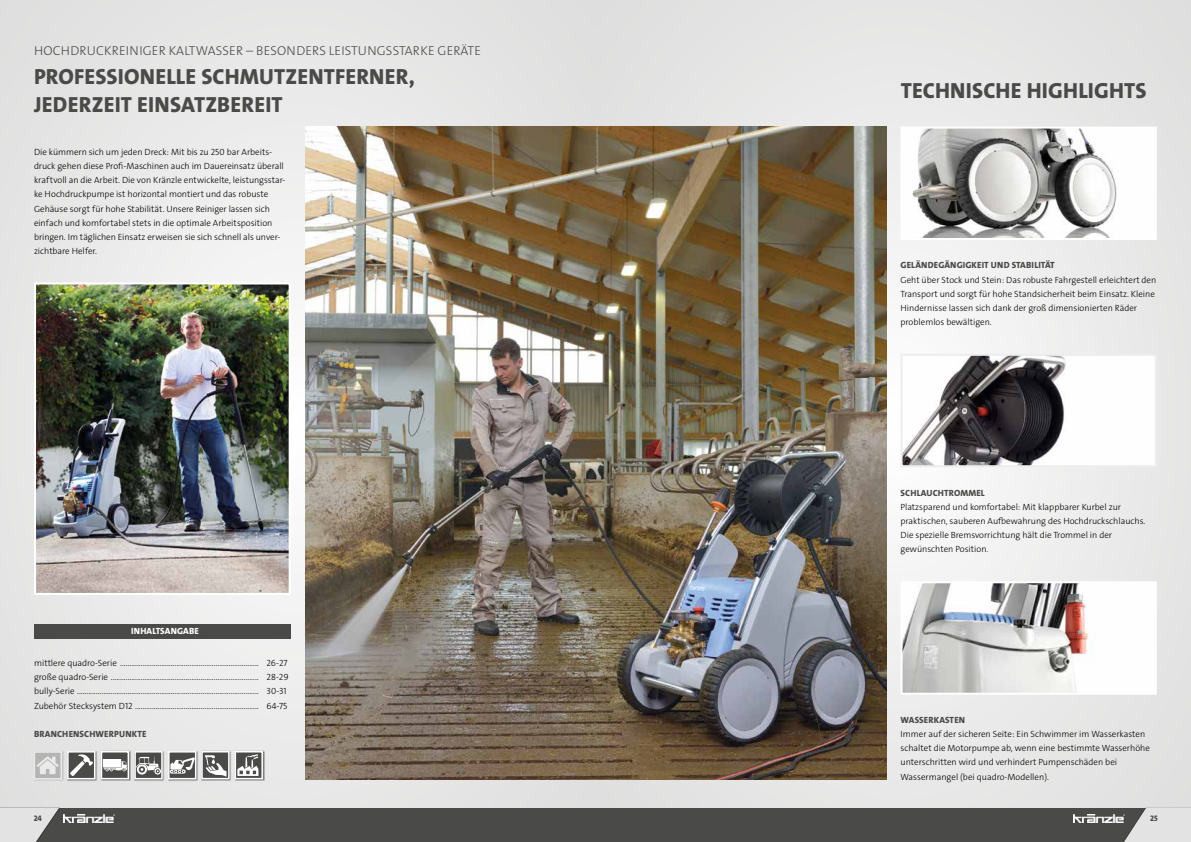
<style>
.page{position:relative;width:1191px;height:842px;background:#fff}
.page>*{position:absolute;margin:0;border:0;box-sizing:border-box;transform-origin:0 0}
.t1{font:22px/28.4px "The Sans LP8 Ex Bld";letter-spacing:.01em;color:#4a4a49}
.t2{font:13px "The Sans LP3 Lig";letter-spacing:.015em;color:#4a4a49}
.t3{font:9px/14.2px "The Sans LP3 Lig";color:#000}
.t4{font:9px "The Sans LP8 Ex Bld";letter-spacing:.015em;color:#4a4a49}
.t5{font:9px "The Sans LP8 Ex Bld";letter-spacing:.015em;color:#fff}
.t6{font:8px "The Sans LP8 Ex Bld";color:#4a4a49}
</style>
<div class="page">
<svg style="left:595px;top:0;width:596px;height:807px"></svg>
<div style="left:0;top:0;width:595px;height:842px;background:#e7e7e6"></div>
<div style="left:596px;top:807px;width:595px;height:35px;background:#4a4a49"></div>
<div style="left:0;top:807px;width:596px;height:35px;background:#4a4a49"></div>
<svg style="left:0;top:808px;width:59px;height:34px"></svg>
<svg style="left:1118px;top:807px;width:73px;height:35px"></svg>
<img style="left:1073px;top:814px;width:51px;height:8px">
<img style="left:63px;top:814px;width:51px;height:8px">
<div style="left:234px;top:750px;width:31px;height:31px;background:#000;opacity:.5"></div>
<svg style="left:234px;top:751px;width:29px;height:28px"></svg>
<svg style="left:237px;top:754px;width:21px;height:22px"></svg>
<div style="left:201px;top:750px;width:31px;height:31px;background:#b0b0b0"></div>
<div style="left:201px;top:751px;width:29px;height:28px;background:#4a4a49;border:2px solid #fff"></div>
<svg style="left:205px;top:755px;width:21px;height:22px"></svg>
<div style="left:67px;top:750px;width:31px;height:31px;background:#b2b2b2"></div>
<svg style="left:67px;top:751px;width:28px;height:28px"></svg>
<svg style="left:70px;top:754px;width:23px;height:22px"></svg>
<div style="left:33px;top:751px;width:31px;height:31px;background:#000;opacity:.5"></div>
<div style="left:34px;top:751px;width:28px;height:28px;background:#b4b4b4;border:2px solid #fff"></div>
<svg style="left:37px;top:756px;width:22px;height:18px"></svg>
<div style="left:100px;top:750px;width:31px;height:31px;background:#000;opacity:.5"></div>
<div style="left:101px;top:751px;width:28px;height:28px;background:#4a4a49;border:2px solid #fff"></div>
<svg style="left:103px;top:759px;width:24px;height:12px"></svg>
<div style="left:134px;top:750px;width:31px;height:31px;background:#b2b2b2"></div>
<div style="left:134px;top:751px;width:29px;height:28px;background:#4a4a49;border:2px solid #fff"></div>
<svg style="left:136px;top:757px;width:25px;height:18px"></svg>
<div style="left:167px;top:750px;width:31px;height:31px;background:#b6b6b6"></div>
<div style="left:168px;top:751px;width:28px;height:28px;background:#4a4a49;border:2px solid #fff"></div>
<svg style="left:170px;top:757px;width:25px;height:17px"></svg>
<div style="left:35px;top:624px;width:256px;height:14px;background:#4a4a49"></div>
<img style="left:37px;top:285px;width:251px;height:307px">
<div style="left:34px;top:282px;width:257px;height:313px;border:2px solid #fff"></div>
<img style="left:305px;top:126px;width:581px;height:653px">
<img style="left:903px;top:584px;width:250px;height:108px">
<div style="left:900px;top:581px;width:256px;height:114px;border:2px solid #fff"></div>
<img style="left:903px;top:357px;width:250px;height:107px">
<div style="left:900px;top:354px;width:256px;height:113px;border:2px solid #ededed"></div>
<img style="left:903px;top:130px;width:250px;height:107px">
<div style="left:900px;top:127px;width:256px;height:113px;border:2px solid #fff"></div>
<h2 class="t2" style="left:34px;top:42px;width:448px">HOCHDRUCKREINIGER KALTWASSER – BESONDERS LEISTUNGSSTARKE GERÄTE</h2>
<h1 class="t1" style="left:34px;top:62px;width:382px">PROFESSIONELLE SCHMUTZENTFERNER,<br>JEDERZEIT EINSATZBEREIT</h1>
<p class="t3" style="left:34px;top:145px;width:253px">Die kümmern sich um jeden Dreck: Mit bis zu 250 bar Arbeits&shy;druck gehen diese Profi-Maschinen auch im Dauereinsatz überall kraftvoll an die Arbeit. Die von Kränzle entwickelte, leistungsstar&shy;ke Hochdruckpumpe ist horizontal montiert und das robuste Gehäuse sorgt für hohe Stabilität. Unsere Reiniger lassen sich einfach und komfortabel stets in die optimale Arbeitsposition bringen. Im täglichen Einsatz erweisen sie sich schnell als unver&shy;zichtbare Helfer.</p>
<p class="t5" style="left:131px;top:626px;width:69px">INHALTSANGABE</p>
<p class="t3" style="left:34px;top:656px;width:226px;text-align:justify">mittlere quadro-Serie .......................................................................... große quadro-Serie ............................................................................... bully-Serie .................................................................................................<br>Zubehör Stecksystem D12 ..................................................................</p>
<p class="t4" style="left:34px;top:728px;width:114px">BRANCHENSCHWERPUNKTE</p>
<p class="t3" style="left:266px;top:656px;width:24px">26-27<br>28-29<br>30-31<br>64-75</p>
<h1 class="t1" style="left:901px;top:76px;width:247px">TECHNISCHE HIGHLIGHTS</h1>
<p class="t4" style="left:900px;top:259px;width:156px">GELÄNDEGÄNGIGKEIT UND STABILITÄT</p>
<p class="t3" style="left:900px;top:272px;width:257px">Geht über Stock und Stein: Das robuste Fahrgestell erleichtert den Transport und sorgt für hohe Standsicherheit beim Einsatz. Kleine Hindernisse lassen sich dank der groß dimensionierten Räder problemlos bewältigen.</p>
<p class="t4" style="left:900px;top:487px;width:86px">SCHLAUCHTROMMEL</p>
<p class="t3" style="left:900px;top:500px;width:246px">Platzsparend und komfortabel: Mit klappbarer Kurbel zur praktischen, sauberen Aufbewahrung des Hochdruckschlauchs.<br>Die spezielle Bremsvorrichtung hält die Trommel in der gewünschten Position.</p>
<p class="t4" style="left:900px;top:714px;width:66px">WASSERKASTEN</p>
<p class="t3" style="left:900px;top:727px;width:251px">Immer auf der sicheren Seite: Ein Schwimmer im Wasserkasten schaltet die Motorpumpe ab, wenn eine bestimmte Wasserhöhe unterschritten wird und verhindert Pumpenschäden bei Wassermangel (bei quadro-Modellen).</p>
<p class="t6" style="left:34px;top:813px;width:10px">24</p>
<p class="t6" style="left:1150px;top:813px;width:9px">25</p>
</div>
